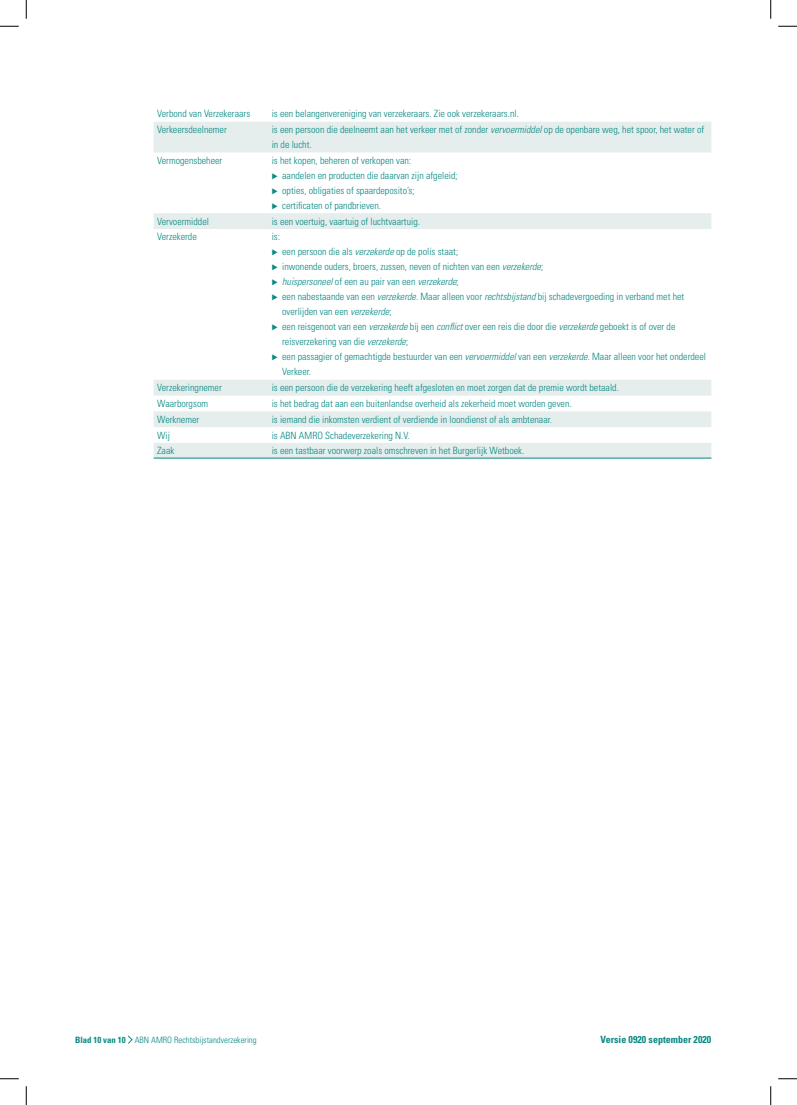
<style>
.page{position:relative;width:797px;height:1105px;background:#fff}
.page>*{position:absolute;margin:0;border:0;box-sizing:border-box;transform-origin:0 0}
.t1{font:300 condensed 10px/15px "Univers LT Std";color:#098983}
.t2{font:700 condensed 10px "Univers LT Std";color:#098983}
.t3{font:300 condensed 8.75px "Univers LT Std";color:#098983}
.s1{font-style:italic}
.s2{font-weight:700}
</style>
<div class="page">
<svg style="left:154px;top:122px;width:557px;height:336px"></svg>
<hr style="left:154px;top:458px;width:557px;height:1px;background:#098983">
<svg style="left:128px;top:1035px;width:4px;height:9px"></svg>
<svg style="left:0;top:25px;width:19px;height:2px"></svg>
<svg style="left:778px;top:25px;width:19px;height:2px"></svg>
<svg style="left:0;top:1078px;width:19px;height:1px"></svg>
<svg style="left:778px;top:1078px;width:19px;height:1px"></svg>
<svg style="left:25px;top:0;width:2px;height:19px"></svg>
<svg style="left:25px;top:1086px;width:2px;height:19px"></svg>
<svg style="left:770px;top:0;width:1px;height:19px"></svg>
<svg style="left:770px;top:1086px;width:1px;height:19px"></svg>
<svg style="left:272px;top:173px;width:5px;height:6px"></svg>
<svg style="left:272px;top:188px;width:5px;height:6px"></svg>
<svg style="left:272px;top:203px;width:5px;height:6px"></svg>
<svg style="left:272px;top:250px;width:5px;height:6px"></svg>
<svg style="left:272px;top:265px;width:5px;height:6px"></svg>
<svg style="left:272px;top:280px;width:5px;height:6px"></svg>
<svg style="left:272px;top:295px;width:5px;height:6px"></svg>
<svg style="left:272px;top:325px;width:5px;height:6px"></svg>
<svg style="left:272px;top:355px;width:5px;height:6px"></svg>
<p class="t1" style="left:157px;top:106px;width:95px">Verbond van Verzekeraars</p>
<p class="t1" style="left:272px;top:106px;width:249px">is een belangenvereniging van verzekeraars. Zie ook verzekeraars.nl.</p>
<p class="t1" style="left:157px;top:122px;width:71px">Verkeersdeelnemer</p>
<p class="t1" style="left:272px;top:122px;width:434px">is een persoon die deelneemt aan het verkeer met of zonder <span class="s1">vervoermiddel</span> op de openbare weg, het spoor, het water of in de lucht.</p>
<p class="t1" style="left:157px;top:153px;width:67px">Vermogensbeheer</p>
<p class="t1" style="left:282px;top:153px;width:177px;text-indent:-10px">is het kopen, beheren of verkopen van:<br>aandelen en producten die daarvan zijn afgeleid; opties, obligaties of spaardeposito’s;<br>certificaten of pandbrieven.</p>
<p class="t1" style="left:157px;top:214px;width:53px">Vervoermiddel</p>
<p class="t1" style="left:272px;top:214px;width:150px">is een voertuig, vaartuig of luchtvaartuig.</p>
<p class="t1" style="left:157px;top:229px;width:41px">Verzekerde</p>
<p class="t1" style="left:272px;top:229px;width:10px">is:</p>
<p class="t1" style="left:282px;top:244px;width:425px">een persoon die als <span class="s1">verzekerde</span> op de polis staat;<br>inwonende ouders, broers, zussen, neven of nichten van een <span class="s1">verzekerde</span>;<br><span class="s1">huispersoneel</span> of een au pair van een <span class="s1">verzekerde</span>;<br>een nabestaande van een <span class="s1">verzekerde</span>. Maar alleen voor <span class="s1">rechtsbijstand</span> bij schadevergoeding in verband met het overlijden van een <span class="s1">verzekerde</span>;<br>een reisgenoot van een <span class="s1">verzekerde</span> bij een <span class="s1">conflict</span> over een reis die door die <span class="s1">verzekerde</span> geboekt is of over de reisverzekering van die <span class="s1">verzekerde</span>;<br>een passagier of gemachtigde bestuurder van een <span class="s1">vervoermiddel</span> van een <span class="s1">verzekerde</span>. Maar alleen voor het onderdeel Verkeer.</p>
<p class="t1" style="left:157px;top:380px;width:66px">Verzekeringnemer</p>
<p class="t1" style="left:272px;top:380px;width:349px">is een persoon die de verzekering heeft afgesloten en moet zorgen dat de premie wordt betaald.</p>
<p class="t1" style="left:157px;top:396px;width:52px">Waarborgsom</p>
<p class="t1" style="left:272px;top:396px;width:301px">is het bedrag dat aan een buitenlandse overheid als zekerheid moet worden geven.</p>
<p class="t1" style="left:157px;top:412px;width:44px">Werknemer</p>
<p class="t1" style="left:272px;top:412px;width:282px">is iemand die inkomsten verdient of verdiende in loondienst of als ambtenaar.</p>
<p class="t1" style="left:157px;top:428px;width:14px">Wij</p>
<p class="t1" style="left:272px;top:428px;width:139px">is ABN AMRO Schadeverzekering N.V.</p>
<p class="t1" style="left:157px;top:443px;width:19px">Zaak</p>
<p class="t1" style="left:272px;top:443px;width:254px">is een tastbaar voorwerp zoals omschreven in het Burgerlijk Wetboek.</p>
<p class="t3" style="left:75px;top:1034px;width:183px"><span class="s2">Blad 10 van 10</span> ABN AMRO Rechtsbijstandverzekering</p>
<p class="t2" style="left:600px;top:1033px;width:112px">Versie 0920 september 2020</p>
</div>
